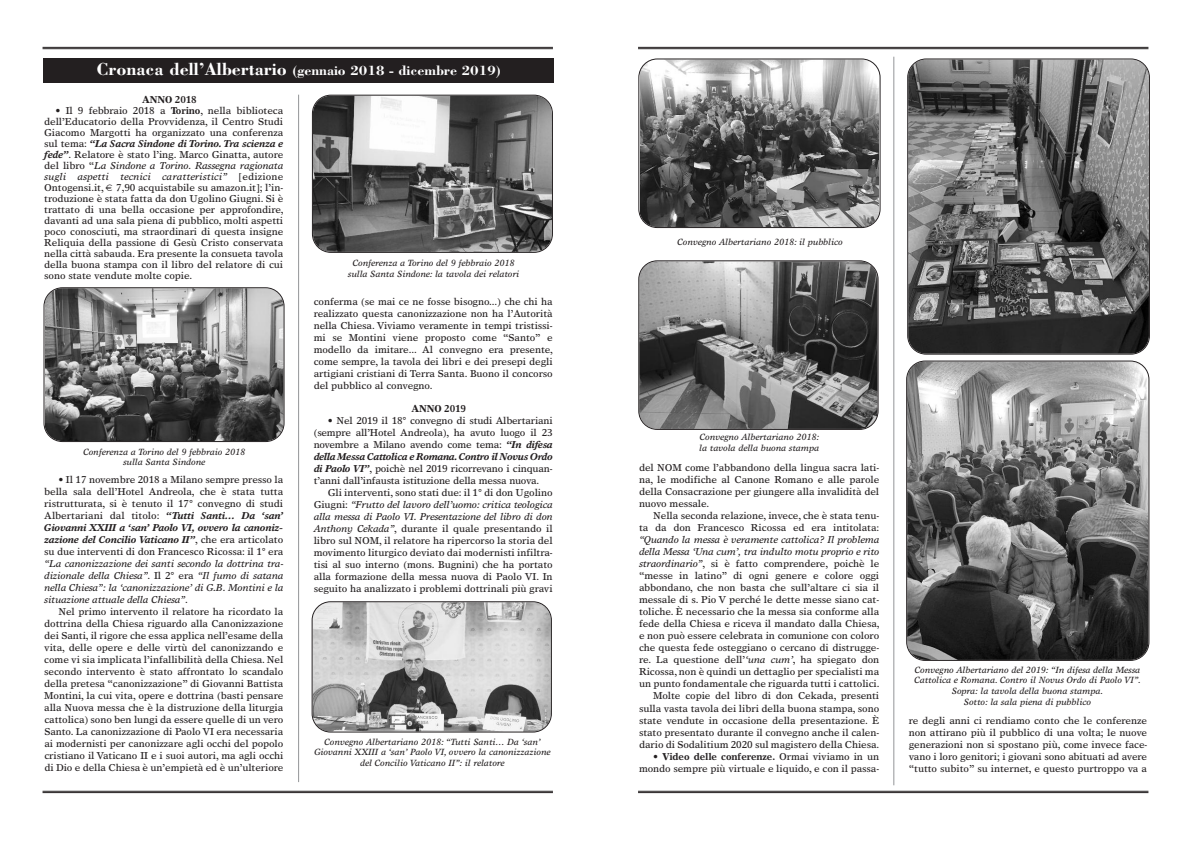
<style>
.page{position:relative;width:1191px;height:842px;background:#fff}
.page>*{position:absolute;margin:0;border:0;box-sizing:border-box;transform-origin:0 0}
.t1{font:700 14px "Bodoni";color:#fff}
.t2{font:10px/12px "Times Europa";letter-spacing:-.01em;color:#231f20;text-align:justify}
.t3{font:italic 10px/12px "Times Europa";letter-spacing:-.01em;color:#231f20;text-align:justify}
.t4{font:700 10px "Times Europa";letter-spacing:-.01em;color:#231f20}
.t5{font:italic 9px/10.8px "Times Europa";color:#231f20;text-align:center}
.s1{font-size:18px}
.s2{font-weight:700}
.s3{font-weight:700;font-style:italic}
.s4{font-style:italic}
.s5{font-style:normal}
</style>
<div class="page">
<hr style="left:43px;top:48px;width:510px;height:1px;background:#231f20">
<hr style="left:43px;top:47px;width:510px;height:1px;background:#231f20">
<hr style="left:893px;top:57px;width:1px;height:728px;background:#939598">
<hr style="left:638px;top:792px;width:510px;height:1px;background:#231f20">
<hr style="left:638px;top:791px;width:510px;height:1px;background:#231f20">
<div style="left:43px;top:58px;width:511px;height:25px;background:#231f20"></div>
<hr style="left:638px;top:48px;width:510px;height:1px;background:#231f20">
<hr style="left:638px;top:47px;width:510px;height:1px;background:#231f20">
<svg style="left:44px;top:287px;width:240px;height:155px;background:#787878"></svg>
<hr style="left:298px;top:95px;width:1px;height:687px;background:#939598">
<svg style="left:312px;top:95px;width:241px;height:158px;background:#757575"></svg>
<svg style="left:312px;top:601px;width:240px;height:131px;background:#b4b4b4"></svg>
<svg style="left:906px;top:361px;width:243px;height:300px;background:#6f6f6f"></svg>
<hr style="left:43px;top:792px;width:510px;height:1px;background:#231f20">
<hr style="left:43px;top:791px;width:510px;height:1px;background:#231f20">
<svg style="left:638px;top:58px;width:242px;height:170px;background:#797979"></svg>
<svg style="left:907px;top:58px;width:243px;height:297px;background:#676767"></svg>
<svg style="left:638px;top:260px;width:240px;height:170px;background:#737373"></svg>
<h1 class="t1" style="left:97px;top:61px;width:405px"><span class="s1">Cronaca dell’Albertario</span> (gennaio 2018 - dicembre 2019)</h1>
<p class="t4" style="left:142px;top:96px;width:56px">ANNO 2018</p>
<p class="t2" style="left:44px;top:106px;width:241px;line-height:11px;text-indent:11px">• Il 9 febbraio 2018 a <span class="s2">Torino</span>, nella biblioteca dell’Educatorio della Provvidenza, il Centro Studi Giacomo Margotti ha organizzato una conferenza sul tema: <span class="s3">“La Sacra Sindone di Torino. Tra scienza e fede”</span>. Relatore è stato l’ing. Marco Ginatta, autore del libro “<span class="s4">La Sindone a Torino. Rassegna ragionata sugli aspetti tecnici caratteristici”</span> [edizione Ontogensi.it, 7,90 acquistabile su amazon.it]; l’in&shy;troduzione è stata fatta da don Ugolino Giugni. Si è trattato di una bella occasione per approfondire, davanti ad una sala piena di pubblico, molti aspetti poco conosciuti, ma straordinari di questa insigne Reliquia della passione di Gesù Cristo conservata nella città sabauda<span class="s4">.</span> Era presente la consueta tavola della buona stampa con il libro del relatore di cui sono state vendute molte copie.</p>
<p class="t5" style="left:83px;top:447px;width:163px">Conferenza a Torino del 9 febbraio 2018 sulla Santa Sindone</p>
<p class="t2" style="left:44px;top:474px;width:240px;text-indent:14px">• Il 17 novembre 2018 a Milano sempre presso la bella sala dell’Hotel Andreola, che è stata tutta ristrutturata, si è tenuto il 17° convegno di studi Albertariani dal titolo: <span class="s3">“Tutti Santi… Da ‘san’ Giovanni XXIII a ‘san’ Paolo VI, ovvero la canoniz&shy;zazione del Concilio Vaticano II”</span>, che era articolato su due interventi di don Francesco Ricossa: il 1° era</p>
<p class="t3" style="left:44px;top:558px;width:240px">“La canonizzazione dei santi secondo la dottrina tra&shy;dizionale della Chiesa”<span class="s5">. Il 2° era</span> “Il fumo di satana nella Chiesa”: la ‘canonizzazione’ di G.B. Montini e la situazione attuale della Chiesa”<span class="s5">.</span></p>
<p class="t2" style="left:44px;top:606px;width:241px;text-indent:14px">Nel primo intervento il relatore ha ricordato la dottrina della Chiesa riguardo alla Canonizzazione dei Santi, il rigore che essa applica nell’esame della vita, delle opere e delle virtù del canonizzando e come vi sia implicata l’infallibilità della Chiesa. Nel secondo intervento è stato affrontato lo scandalo della pretesa “canonizzazione” di Giovanni Battista Montini, la cui vita, opere e dottrina (basti pensare alla Nuova messa che è la distruzione della liturgia cattolica) sono ben lungi da essere quelle di un vero Santo. La canonizzazione di Paolo VI era necessaria ai modernisti per canonizzare agli occhi del popolo cristiano il Vaticano II e i suoi autori, ma agli occhi di Dio e della Chiesa è un’empietà ed è un’ulteriore</p>
<p class="t5" style="left:348px;top:258px;width:173px">Conferenza a Torino del 9 febbraio 2018 sulla Santa Sindone: la tavola dei relatori</p>
<p class="t2" style="left:314px;top:296px;width:241px">conferma (se mai ce ne fosse bisogno...) che chi ha realizzato questa canonizzazione non ha l’Autorità nella Chiesa. Viviamo veramente in tempi tristissi&shy;mi se Montini viene proposto come “Santo” e modello da imitare... Al convegno era presente, come sempre, la tavola dei libri e dei presepi degli artigiani cristiani di Terra Santa. Buono il concorso del pubblico al convegno.</p>
<p class="t4" style="left:411px;top:404px;width:56px">ANNO 2019</p>
<p class="t2" style="left:314px;top:415px;width:240px;text-indent:14px">• Nel 2019 il 18° convegno di studi Albertariani (sempre all’Hotel Andreola), ha avuto luogo il 23 novembre a Milano avendo come tema: <span class="s3">“In difesa della Messa Cattolica e Romana. Contro il Novus Ordo di Paolo VI”</span>, poichè nel 2019 ricorrevano i cinquan&shy;t’anni dall’infausta istituzione della messa nuova.</p>
<p class="t2" style="left:314px;top:487px;width:240px;text-indent:14px">Gli interventi, sono stati due: il 1° di don Ugolino Giugni: <span class="s4">“Frutto del lavoro dell’uomo: critica teologica alla messa di Paolo VI. Presentazione del libro di don Anthony Cekada”</span>, durante il quale presentando il libro sul NOM, il relatore ha ripercorso la storia del movimento liturgico deviato dai modernisti infiltra&shy;tisi al suo interno (mons. Bugnini) che ha portato alla formazione della messa nuova di Paolo VI. In seguito ha analizzato i problemi dottrinali più gravi</p>
<p class="t5" style="left:314px;top:737px;width:238px">Convegno Albertariano 2018: “Tutti Santi… Da ‘san’<br>Giovanni XXIII a ‘san’ Paolo VI, ovvero la canonizzazione del Concilio Vaticano II”: il relatore</p>
<p class="t5" style="left:677px;top:237px;width:167px">Convegno Albertariano 2018: il pubblico</p>
<p class="t5" style="left:699px;top:433px;width:121px;text-align:left">Convegno Albertariano 2018: la tavola della buona stampa</p>
<p class="t2" style="left:639px;top:463px;width:242px">del NOM come l’abbandono della lingua sacra lati&shy;na, le modifiche al Canone Romano e alle parole della Consacrazione per giungere alla invalidità del nuovo messale.</p>
<p class="t2" style="left:639px;top:511px;width:242px;text-align:right">Nella seconda relazione, invece, che è stata tenu-<br>ta da don Francesco Ricossa ed era intitolata:</p>
<p class="t2" style="left:639px;top:535px;width:242px;text-align:right"><span class="s4">“Quando la messa è veramente cattolica? Il problema della Messa ‘Una cum’, tra indulto motu proprio e rito straordinario”</span>, si è fatto comprendere, poichè le “messe in latino” di ogni genere e colore oggi abbondano, che non basta che sull’altare ci sia il messale di s. Pio V perché le dette messe siano cat&shy;toliche. È necessario che la messa sia conforme alla fede della Chiesa e riceva il mandato dalla Chiesa, e non può essere celebrata in comunione con coloro che questa fede osteggiano o cercano di distrugge&shy;re. La questione dell’<span class="s4">‘una cum’</span>, ha spiegato don Ricossa, non è quindi un dettaglio per specialisti ma un punto fondamentale che riguarda tutti i cattolici.<br>Molte copie del libro di don Cekada, presenti sulla vasta tavola dei libri della buona stampa, sono state vendute in occasione della presentazione. È stato presentato durante il convegno anche il calen&shy;dario di Sodalitium 2020 sul magistero della Chiesa.</p>
<p class="t2" style="left:639px;top:751px;width:242px;text-align:right">• <span class="s2">Video delle conferenze.</span> Ormai viviamo in un mondo sempre più virtuale e liquido, e con il passa-</p>
<p class="t5" style="left:914px;top:665px;width:228px">Convegno Albertariano del 2019: “In difesa della Messa Cattolica e Romana. Contro il Novus Ordo di Paolo VI”.<br>Sopra: la tavola della buona stampa.<br>Sotto: la sala piena di pubblico</p>
<p class="t2" style="left:908px;top:715px;width:240px">re degli anni ci rendiamo conto che le conferenze non attirano più il pubblico di una volta; le nuove generazioni non si spostano più, come invece face&shy;vano i loro genitori; i giovani sono abituati ad avere “tutto subito” su internet, e questo purtroppo va a</p>
</div>
